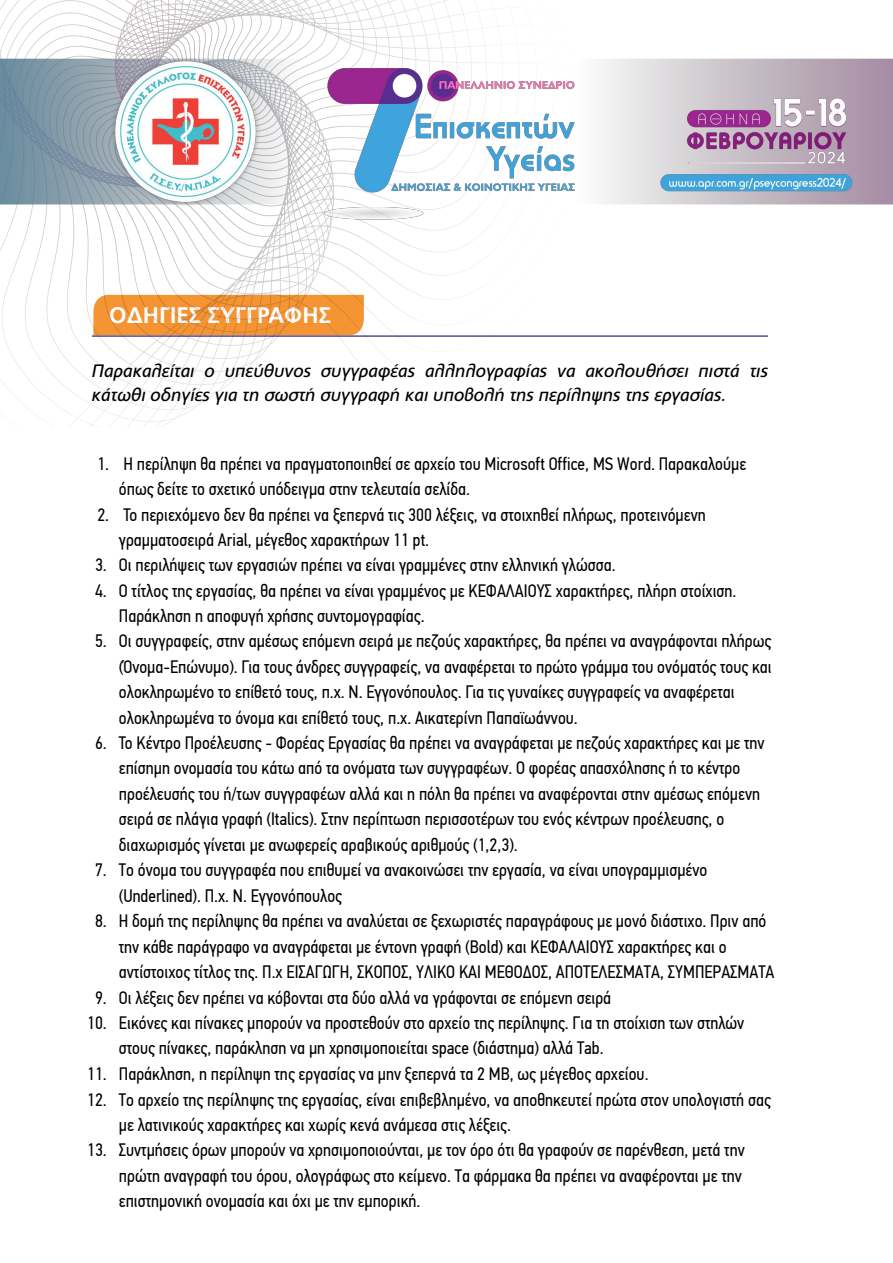
<style>
.page{position:relative;width:893px;height:1263px;background:#fff}
.page>*{position:absolute;margin:0;border:0;box-sizing:border-box;transform-origin:0 0}
.t1{font:700 22.5px "PF Catalog";color:#fff}
.t2{font:18px/25.3px "PF Din Text Cond Pro";color:#000}
.t3{font:italic 18px/24px "PF Catalog";color:#000}
</style>
<div class="page">
<img style="left:0;top:0;width:893px;height:427px">
<p class="t1" style="left:109px;top:302px;width:224px">ΟΔΗΓΙΕΣ ΣΥΓΓΡΑΦΗΣ</p>
<p class="t3" style="left:92px;top:359px;width:678px">Παρακαλείται ο υπεύθυνος συγγραφέας αλληλογραφίας να ακολουθήσει πιστά τις κάτωθι οδηγίες για τη σωστή συγγραφή και υποβολή της περίληψης της εργασίας.</p>
<p class="t2" style="left:119px;top:451px;width:629px;text-indent:-22px">1. Η περίληψη θα πρέπει να πραγµατοποιηθεί σε αρχείο του Microsoft Office, MS Word. Παρακαλούµε όπως δείτε το σχετικό υπόδειγµα στην τελευταία σελίδα.</p>
<p class="t2" style="left:119px;top:502px;width:588px;text-indent:-22px">2. Το περιεχόµενο δεν θα πρέπει να ξεπερνά τις 300 λέξεις, να στοιχηθεί πλήρως, προτεινόµενη γραµµατοσειρά Arial, µέγεθος χαρακτήρων 11 pt.</p>
<p class="t2" style="left:95px;top:552px;width:522px">3. Οι περιλήψεις των εργασιών πρέπει να είναι γραµµένες στην ελληνική γλώσσα.</p>
<p class="t2" style="left:119px;top:578px;width:619px;text-indent:-24px">4. Ο τίτλος της εργασίας, θα πρέπει να είναι γραµµένος µε ΚΕΦΑΛΑΙΟΥΣ χαρακτήρες, πλήρη στοίχιση.<br>Παράκληση η αποφυγή χρήσης συντοµογραφίας.</p>
<p class="t2" style="left:119px;top:628px;width:654px;text-indent:-24px">5. Οι συγγραφείς, στην αµέσως επόµενη σειρά µε πεζούς χαρακτήρες, θα πρέπει να αναγράφονται πλήρως (Όνοµα-Επώνυµο). Για τους άνδρες συγγραφείς, να αναφέρεται το πρώτο γράµµα του ονόµατός τους και ολοκληρωµένο το επίθετό τους, π.χ. Ν. Εγγονόπουλος. Για τις γυναίκες συγγραφείς να αναφέρεται ολοκληρωµένα το όνοµα και επίθετό τους, π.χ. Αικατερίνη Παπαϊωάννου.</p>
<p class="t2" style="left:119px;top:730px;width:647px;text-indent:-24px">6. Το Κέντρο Προέλευσης - Φορέας Εργασίας θα πρέπει να αναγράφεται µε πεζούς χαρακτήρες και µε την επίσηµη ονοµασία του κάτω από τα ονόµατα των συγγραφέων. Ο φορέας απασχόλησης ή το κέντρο προέλευσής του ή/των συγγραφέων αλλά και η πόλη θα πρέπει να αναφέρονται στην αµέσως επόµενη σειρά σε πλάγια γραφή (Italics). Στην περίπτωση περισσοτέρων του ενός κέντρων προέλευσης, ο διαχωρισµός γίνεται µε ανωφερείς αραβικούς αριθµούς (1,2,3).</p>
<p class="t2" style="left:119px;top:857px;width:590px;text-indent:-24px">7. Το όνοµα του συγγραφέα που επιθυµεί να ανακοινώσει την εργασία, να είναι υπογραµµισµένο (Underlined). Π.χ. Ν. Εγγονόπουλος</p>
<p class="t2" style="left:119px;top:908px;width:657px;text-indent:-24px">8. Η δοµή της περίληψης θα πρέπει να αναλύεται σε ξεχωριστές παραγράφους µε µονό διάστιχο. Πριν από την κάθε παράγραφο να αναγράφεται µε έντονη γραφή (Bold) και ΚΕΦΑΛΑΙΟΥΣ χαρακτήρες και ο αντίστοιχος τίτλος της. Π.χ ΕΙΣΑΓΩΓΗ, ΣΚΟΠΟΣ, ΥΛΙΚΟ ΚΑΙ ΜΕΘΟ∆ΟΣ, ΑΠΟΤΕΛΕΣΜΑΤΑ, ΣΥΜΠΕΡΑΣΜΑΤΑ</p>
<p class="t2" style="left:95px;top:985px;width:518px">9. Οι λέξεις δεν πρέπει να κόβονται στα δύο αλλά να γράφονται σε επόµενη σειρά</p>
<p class="t2" style="left:119px;top:1010px;width:627px;text-indent:-32px">10. Εικόνες και πίνακες µπορούν να προστεθούν στο αρχείο της περίληψης. Για τη στοίχιση των στηλών στους πίνακες, παράκληση να µη χρησιµοποιείται space (διάστηµα) αλλά Tab.</p>
<p class="t2" style="left:87px;top:1061px;width:563px">11. Παράκληση, η περίληψη της εργασίας να µην ξεπερνά τα 2 ΜΒ, ως µέγεθος αρχείου.</p>
<p class="t2" style="left:119px;top:1087px;width:653px;text-indent:-32px">12. Το αρχείο της περίληψης της εργασίας, είναι επιβεβληµένο, να αποθηκευτεί πρώτα στον υπολογιστή σας µε λατινικούς χαρακτήρες και χωρίς κενά ανάµεσα στις λέξεις.</p>
<p class="t2" style="left:119px;top:1137px;width:627px;text-indent:-32px">13. Συντµήσεις όρων µπορούν να χρησιµοποιούνται, µε τον όρο ότι θα γραφούν σε παρένθεση, µετά την πρώτη αναγραφή του όρου, ολογράφως στο κείµενο. Τα φάρµακα θα πρέπει να αναφέρονται µε την επιστηµονική ονοµασία και όχι µε την εµπορική.</p>
</div>
